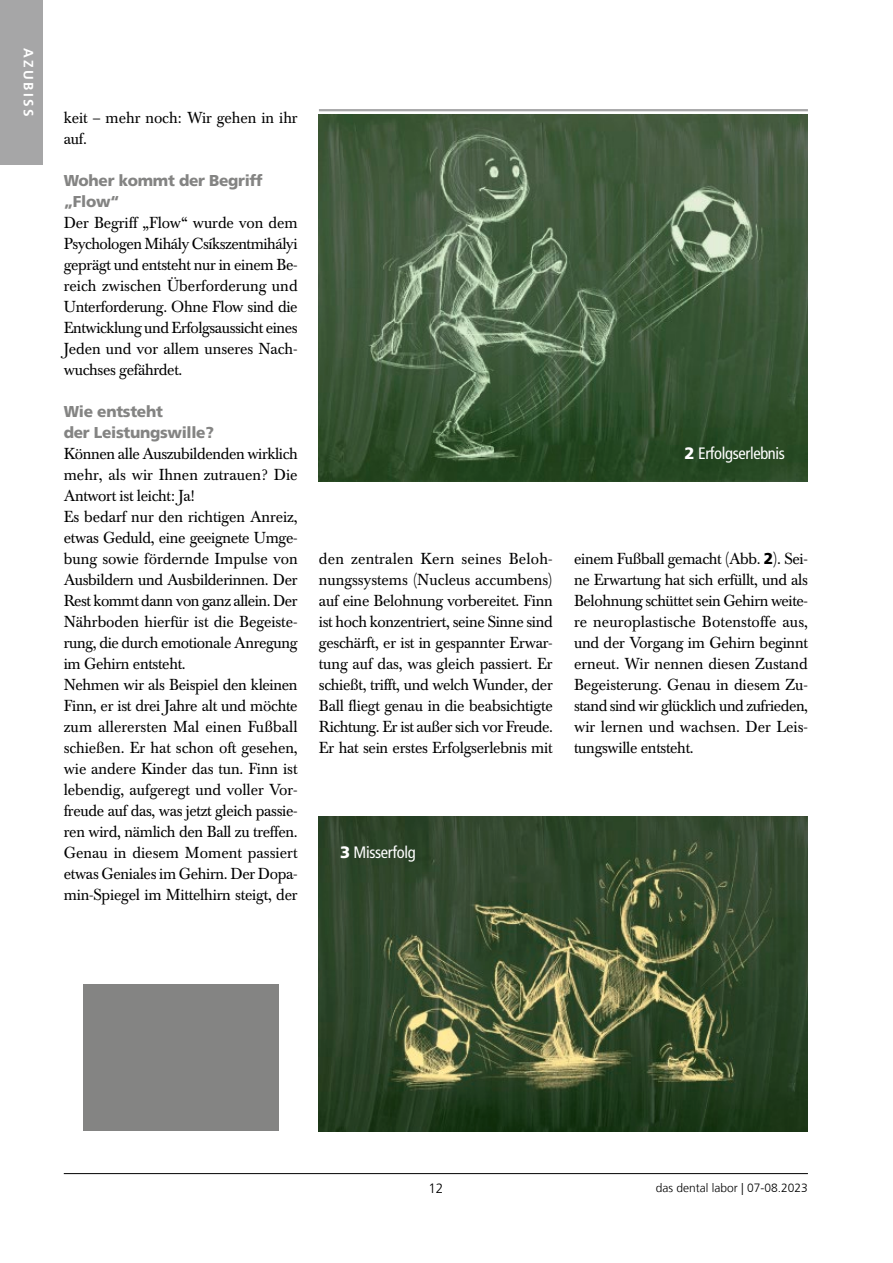
<style>
.page{position:relative;width:893px;height:1263px;background:#fff}
.page>*{position:absolute;margin:0;border:0;box-sizing:border-box;transform-origin:0 0}
.t1{font:condensed 16.5px "Frutiger LT Std";letter-spacing:-.02em;color:#fff}
.t2{font:15.75px/21px "Baskerville BE";letter-spacing:-.02em;color:#000;text-align:justify}
.t3{font:900 15.75px/21px "Frutiger LT Std";letter-spacing:-.02em;color:#848483}
.t4{font:700 13.5px "Frutiger LT Std";letter-spacing:.18em;color:#fff}
.t5{font:300 13.5px "Frutiger LT Com";color:#000}
.t6{font:300 12px "Frutiger LT Com";color:#000}
.s1{font-weight:900;font-stretch:normal}
.s2{font-family:"Frutiger LT Std";font-weight:900}
</style>
<div class="page">
<div style="left:0;top:0;width:43px;height:165px;background:#a6a6a7"></div>
<div style="left:83px;top:984px;width:196px;height:147px;background:#848483"></div>
<hr style="left:64px;top:1173px;width:744px;height:1px;background:#000">
<img style="left:319px;top:114px;width:489px;height:367px">
<img style="left:319px;top:816px;width:489px;height:315px">
<hr style="left:319px;top:109px;width:489px;height:2px;background:#a6a6a7">
<p class="t4" style="left:37px;top:48px;width:70px;rotate:90deg">AZUBISS</p>
<p class="t2" style="left:64px;top:108px;width:235px">keit – mehr noch: Wir gehen in ihr auf.</p>
<p class="t3" style="left:64px;top:170px;width:200px">Woher kommt der Begriff „Flow“</p>
<p class="t2" style="left:64px;top:213px;width:235px">Der Begriff „Flow“ wurde von dem Psychologen Mihály Csíkszentmihályi geprägt und entsteht nur in einem Be&shy;reich zwischen Überforderung und Unterforderung. Ohne Flow sind die Entwicklung und Erfolgsaussicht eines Jeden und vor allem unseres Nach&shy;wuchses gefährdet.</p>
<p class="t3" style="left:64px;top:401px;width:152px">Wie entsteht<br>der Leistungswille?</p>
<p class="t2" style="left:64px;top:444px;width:236px;text-align:left">Können alle Auszubildenden wirklich mehr, als wir Ihnen zutrauen? Die Antwort ist leicht: Ja!<br>Es bedarf nur den richtigen Anreiz, etwas Geduld, eine geeignete Umge&shy;bung sowie fördernde Impulse von Ausbildern und Ausbilderinnen. Der Rest kommt dann von ganz allein. Der Nährboden hierfür ist die Begeiste&shy;rung, die durch emotionale Anregung im Gehirn entsteht.<br>Nehmen wir als Beispiel den kleinen Finn, er ist drei Jahre alt und möchte zum allerersten Mal einen Fußball schießen. Er hat schon oft gesehen, wie andere Kinder das tun. Finn ist lebendig, aufgeregt und voller Vor&shy;freude auf das, was jetzt gleich passie&shy;ren wird, nämlich den Ball zu treffen.<br>Genau in diesem Moment passiert etwas Geniales im Gehirn. Der Dopa&shy;min-Spiegel im Mittelhirn steigt, der</p>
<p class="t1" style="left:685px;top:444px;width:102px"><span class="s1">2</span> Erfolgserlebnis</p>
<p class="t2" style="left:574px;top:549px;width:236px">einem Fußball gemacht (Abb. <span class="s2">2</span>). Sei&shy;ne Erwartung hat sich erfüllt, und als Belohnung schüttet sein Gehirn weite&shy;re neuroplastische Botenstoffe aus, und der Vorgang im Gehirn beginnt erneut. Wir nennen diesen Zustand Begeisterung. Genau in diesem Zu&shy;stand sind wir glücklich und zufrieden, wir lernen und wachsen. Der Leis&shy;tungswille entsteht.</p>
<p class="t2" style="left:319px;top:549px;width:235px">den zentralen Kern seines Beloh&shy;nungssystems (Nucleus accumbens) auf eine Belohnung vorbereitet. Finn ist hoch konzentriert, seine Sinne sind geschärft, er ist in gespannter Erwar&shy;tung auf das, was gleich passiert. Er schießt, trifft, und welch Wunder, der Ball fliegt genau in die beabsichtigte Richtung. Er ist außer sich vor Freude.<br>Er hat sein erstes Erfolgserlebnis mit</p>
<p class="t1" style="left:340px;top:843px;width:77px"><span class="s1">3</span> Misserfolg</p>
<p class="t5" style="left:428px;top:1181px;width:17px">12</p>
<p class="t6" style="left:656px;top:1181px;width:154px">das dental labor | 07-08.2023</p>
</div>
